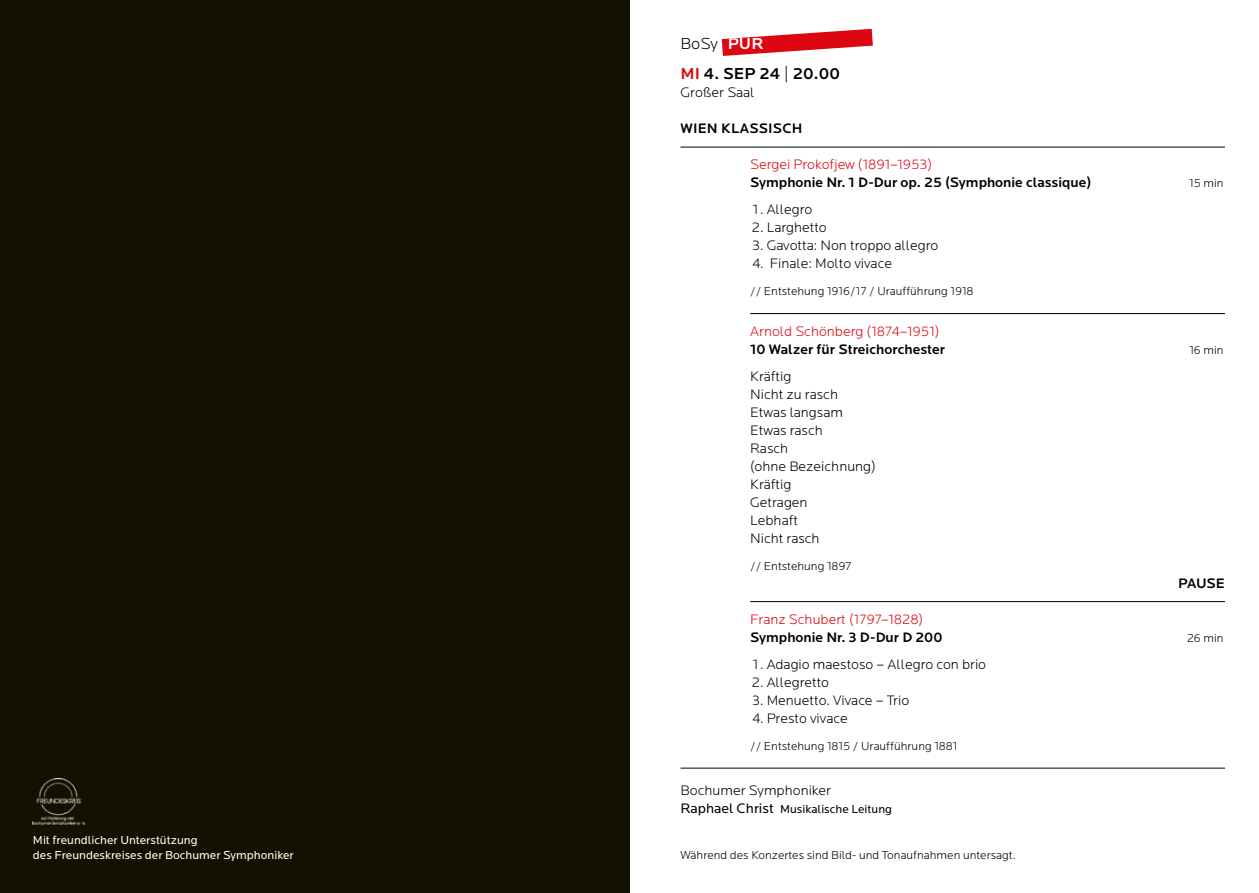
<style>
.page{position:relative;width:1259px;height:893px;background:#fff}
.page>*{position:absolute;margin:0;border:0;box-sizing:border-box;transform-origin:0 0}
.t1{font:500 16.5px "Locator";letter-spacing:.01em;color:#000}
.t2{font:300 16.5px "Locator";color:#000}
.t3{font:300 14.25px/18px "Locator";color:#000}
.t4{font:500 14.25px "Locator";color:#000}
.t5{font:300 14.25px "Locator";color:#dc0711}
.t6{font:300 12px "Locator";color:#000}
.t7{font:12px/15px "Locator";color:#fff}
.t8{font:12px "Locator";color:#000}
.s1{font-weight:500;color:#fff}
.s2{color:#dc0711}
.s3{font-weight:300}
.s4{font-size:14.25px}
</style>
<div class="page">
<div style="left:0;top:0;width:629px;height:893px;background:#141101"></div>
<hr style="left:680px;top:147px;width:545px;height:1px;background:#000">
<hr style="left:750px;top:313px;width:475px;height:1px;background:#000">
<hr style="left:750px;top:601px;width:475px;height:1px;background:#000">
<hr style="left:680px;top:768px;width:545px;height:1px;background:#000">
<svg style="left:722px;top:29px;width:151px;height:27px"></svg>
<img style="left:33px;top:778px;width:51px;height:47px">
<p class="t7" style="left:33px;top:833px;width:262px">Mit freundlicher Unterstützung<br>des Freundeskreises der Bochumer Symphoniker</p>
<p class="t2" style="left:680px;top:34px;width:85px">BoSy <span class="s1">pur</span></p>
<p class="t1" style="left:680px;top:64px;width:161px"><span class="s2">MI</span> 4. sep 24 <span class="s3">|</span> 20.00</p>
<p class="t3" style="left:680px;top:84px;width:76px">Großer Saal</p>
<p class="t4" style="left:680px;top:120px;width:123px">Wien klassisch</p>
<p class="t5" style="left:750px;top:157px;width:183px">Sergei Prokofjew (1891–1953)</p>
<p class="t4" style="left:750px;top:174px;width:343px">Symphonie N r. 1 D-Dur op. 25 (Symphonie classique)</p>
<p class="t6" style="left:1189px;top:177px;width:36px">15 min</p>
<p class="t3" style="left:753px;top:201px;width:61px">1 . Allegro</p>
<p class="t3" style="left:752px;top:219px;width:77px">2. Larghetto</p>
<p class="t3" style="left:752px;top:237px;width:188px">3. Gavotta: Non troppo allegro</p>
<p class="t3" style="left:752px;top:255px;width:141px">4. Finale: Molto vivace</p>
<p class="t6" style="left:750px;top:285px;width:225px">// Entstehung 1916/17 / Uraufführung 1918</p>
<p class="t5" style="left:750px;top:323px;width:191px">Arnold Schönberg (1874–1951)</p>
<p class="t4" style="left:750px;top:341px;width:196px">10 Walzer für Streichorchester</p>
<p class="t6" style="left:1189px;top:343px;width:36px">16 min</p>
<p class="t3" style="left:750px;top:367px;width:127px">Kräftig<br>Nicht zu rasch<br>Etwas langsam<br>Etwas rasch<br>Rasch<br>(ohne Bezeichnung)<br>Kräftig<br>Getragen<br>Lebhaft<br>Nicht rasch</p>
<p class="t6" style="left:750px;top:559px;width:103px">// Entstehung 1897</p>
<p class="t4" style="left:1178px;top:575px;width:48px">Pause</p>
<p class="t5" style="left:750px;top:611px;width:174px">Franz Schubert (1797–1828)</p>
<p class="t4" style="left:750px;top:629px;width:194px">Symphonie N r. 3 D-Dur D 200</p>
<p class="t6" style="left:1187px;top:631px;width:38px">26 min</p>
<p class="t3" style="left:753px;top:655px;width:235px">1 . Adagio maestoso – Allegro con brio</p>
<p class="t3" style="left:752px;top:673px;width:79px">2. Allegretto</p>
<p class="t3" style="left:752px;top:691px;width:159px">3. Menuetto. Vivace – Trio</p>
<p class="t3" style="left:752px;top:709px;width:97px">4. Presto vivace</p>
<p class="t6" style="left:750px;top:739px;width:209px">// Entstehung 1815 / Uraufführung 1881</p>
<p class="t3" style="left:680px;top:781px;width:152px">Bochumer Symphoniker</p>
<p class="t8" style="left:680px;top:802px;width:213px"><span class="s4">Raphael Christ</span> Musikalische Leitung</p>
<p class="t6" style="left:680px;top:848px;width:337px">Während des Konzertes sind Bild- und Tonaufnahmen untersagt.</p>
</div>
